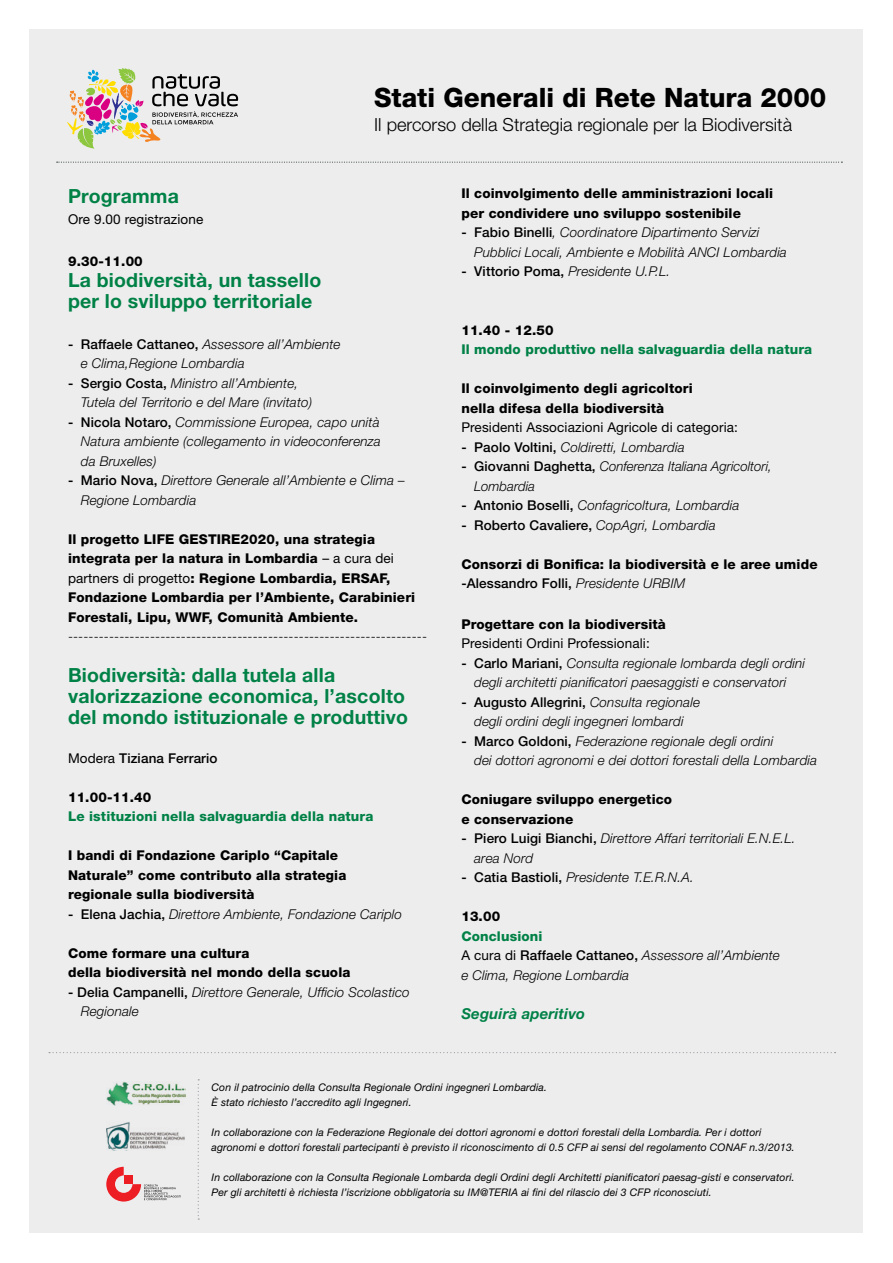
<style>
.page{position:relative;width:893px;height:1263px;background:#fff}
.page>*{position:absolute;margin:0;border:0;box-sizing:border-box;transform-origin:0 0}
.t1{font:800 26.7px "Helvetica Neue";color:#000}
.t2{font:700 19.5px/21px "Helvetica Neue";letter-spacing:.01em;color:#008146}
.t3{font:300 18px "Helvetica Neue";color:#000}
.t4{font:italic 700 15px "Helvetica Neue";letter-spacing:.01em;color:#008146}
.t5{font:italic 300 13.5px/19.5px "Helvetica Neue";letter-spacing:.01em;color:#000}
.t6{font:800 13.5px/19.5px "Helvetica Neue";letter-spacing:.01em;color:#000}
.t7{font:13.5px "Helvetica Neue";letter-spacing:.01em;color:#000}
.t8{font:800 13.5px "Helvetica Neue";letter-spacing:.01em;color:#008146}
.t9{font:300 13.5px "Helvetica Neue";color:#000}
.t10{font:500 13.5px "Helvetica Neue";letter-spacing:.01em;color:#000}
.t11{font:italic 10.5px/15px "Helvetica Neue";letter-spacing:.01em;color:#000}
.s1{font-weight:500;font-style:normal}
.s2{font-weight:400}
.s3{font-weight:300;font-style:italic}
.s4{font-weight:500}
.s5{font-weight:800;font-style:normal;color:#008146}
.s6{font-weight:400;font-style:normal}
</style>
<div class="page">
<div style="left:30px;top:30px;width:833px;height:1203px;background:#ededee"></div>
<svg style="left:67px;top:68px;width:171px;height:81px"></svg>
<svg style="left:57px;top:162px;width:785px;height:1px"></svg>
<svg style="left:198px;top:1079px;width:1px;height:140px"></svg>
<svg style="left:49px;top:1052px;width:787px;height:1px"></svg>
<img style="left:106px;top:1122px;width:79px;height:28px">
<svg style="left:106px;top:1167px;width:75px;height:34px"></svg>
<div style="left:124px;top:1175px;width:8px;height:9px;background:#ed1d24"></div>
<img style="left:106px;top:1082px;width:79px;height:23px">
<h1 class="t1" style="left:374px;top:81px;width:454px">Stati Generali di Rete Natura 2000</h1>
<h3 class="t3" style="left:374px;top:113px;width:419px">Il percorso della Strategia regionale per la Biodiversità</h3>
<h2 class="t2" style="left:68px;top:185px;width:112px">Programma</h2>
<p class="t7" style="left:68px;top:211px;width:137px">Ore 9.00 registrazione</p>
<p class="t6" style="left:68px;top:252px;width:76px">9.30-11.00</p>
<h2 class="t2" style="left:68px;top:269px;width:255px">La biodiversità, un tassello per lo sviluppo territoriale</h2>
<p class="t5" style="left:81px;top:334px;width:261px;text-indent:-13px"><span class="s1">- Raffaele Cattaneo,</span> Assessore all’Ambiente e Clima,Regione Lombardia</p>
<p class="t5" style="left:81px;top:373px;width:233px;text-indent:-13px"><span class="s1">- Sergio Costa,</span> Ministro all’Ambiente,<br>Tutela del Territorio e del Mare (invitato)</p>
<p class="t5" style="left:81px;top:412px;width:301px;text-align:justify;text-indent:-13px"><span class="s1">- Nicola Notaro,</span> Commissione Europea, capo unità Natura ambiente (collegamento in videoconferenza da Bruxelles)</p>
<p class="t5" style="left:81px;top:470px;width:326px;text-indent:-13px"><span class="s1">- Mario Nova,</span> Direttore Generale all’Ambiente e Clima –<br>Regione Lombardia</p>
<p class="t6" style="left:68px;top:529px;width:349px">Il progetto LIFE GESTIRE2020, una strategia integrata per la natura in Lombardia <span class="s2">– a cura dei partners di progetto</span>: Regione Lombardia, ERSAF, Fondazione Lombardia per l’Ambiente, Carabinieri Forestali, Lipu, WWF, Comunità Ambiente.</p>
<p class="t9" style="left:68px;top:628px;width:360px">----------------------------------------------------------------------</p>
<h2 class="t2" style="left:68px;top:664px;width:342px">Biodiversità: dalla tutela alla valorizzazione economica, l’ascolto del mondo istituzionale e produttivo</h2>
<p class="t10" style="left:68px;top:750px;width:151px"><span class="s2">Modera</span> Tiziana Ferrario</p>
<p class="t6" style="left:68px;top:787px;width:85px">11.00-11.40</p>
<p class="t8" style="left:68px;top:808px;width:307px">Le istituzioni nella salvaguardia della natura</p>
<p class="t6" style="left:68px;top:846px;width:280px">I bandi di Fondazione Cariplo “Capitale<br>Naturale” come contributo alla strategia regionale sulla biodiversità</p>
<p class="t5" style="left:68px;top:904px;width:336px"><span class="s1">- Elena Jachia,</span> Direttore Ambiente, Fondazione Cariplo</p>
<p class="t6" style="left:68px;top:943px;width:284px">Come formare una cultura<br>della biodiversità nel mondo della scuola</p>
<p class="t5" style="left:81px;top:982px;width:330px;text-indent:-13px"><span class="s1">- Delia Campanelli,</span> Direttore Generale, Ufficio Scolastico<br>Regionale</p>
<p class="t6" style="left:461px;top:184px;width:313px">Il coinvolgimento delle amministrazioni locali per condividere uno sviluppo sostenibile</p>
<p class="t5" style="left:474px;top:222px;width:314px;text-indent:-13px"><span class="s1">- Fabio Binelli</span>, Coordinatore Dipartimento Servizi<br>Pubblici Locali, Ambiente e Mobilità ANCI Lombardia</p>
<p class="t5" style="left:461px;top:261px;width:210px"><span class="s1">- Vittorio Poma,</span> Presidente U.P.L.</p>
<p class="t6" style="left:461px;top:320px;width:94px">11.40 - 12.50</p>
<p class="t8" style="left:461px;top:341px;width:352px">Il mondo produttivo nella salvaguardia della natura</p>
<p class="t6" style="left:461px;top:379px;width:233px">Il coinvolgimento degli agricoltori nella difesa della biodiversità</p>
<p class="t7" style="left:461px;top:419px;width:278px">Presidenti Associazioni Agricole di categoria:</p>
<p class="t5" style="left:461px;top:437px;width:225px"><span class="s1">- Paolo Voltini,</span> Coldiretti, Lombardia</p>
<p class="t5" style="left:474px;top:456px;width:299px;text-indent:-13px"><span class="s1">- Giovanni Daghetta,</span> Conferenza Italiana Agricoltori,<br>Lombardia</p>
<p class="t5" style="left:461px;top:495px;width:280px"><span class="s1">- Antonio Boselli,</span> Confagricoltura, Lombardia</p>
<p class="t10" style="left:461px;top:517px;width:256px">- Roberto Cavaliere, <span class="s3">CopAgri, Lombardia</span></p>
<p class="t6" style="left:461px;top:554px;width:358px">Consorzi di Bonifica: la biodiversità e le aree umide <span class="s4">-Alessandro Folli,</span> <span class="s3">Presidente URBIM</span></p>
<p class="t6" style="left:461px;top:614px;width:206px">Progettare con la biodiversità</p>
<p class="t7" style="left:461px;top:635px;width:190px">Presidenti Ordini Professionali:</p>
<p class="t5" style="left:461px;top:653px;width:345px;text-align:center"><span class="s1">- Carlo Mariani,</span> Consulta regionale lombarda degli ordini degli architetti pianificatori paesaggisti e conservatori</p>
<p class="t5" style="left:461px;top:692px;width:240px;text-align:center"><span class="s1">- Augusto Allegrini,</span> Consulta regionale degli ordini degli ingegneri lombardi</p>
<p class="t5" style="left:474px;top:731px;width:345px;text-indent:-13px"><span class="s1">- Marco Goldoni,</span> Federazione regionale degli ordini<br>dei dottori agronomi e dei dottori forestali della Lombardia</p>
<p class="t6" style="left:461px;top:790px;width:212px">Coniugare sviluppo energetico e conservazione</p>
<p class="t5" style="left:474px;top:828px;width:323px;text-indent:-13px"><span class="s1">- Piero Luigi Bianchi,</span> Direttore Affari territoriali E.N.E.L. area Nord</p>
<p class="t5" style="left:461px;top:867px;width:234px"><span class="s1">- Catia Bastioli,</span> Presidente T.E.R.N.A.</p>
<p class="t6" style="left:461px;top:907px;width:40px">13.00</p>
<p class="t5" style="left:461px;top:926px;width:320px"><span class="s5">Conclusioni<br></span><span class="s6">A cura di</span> <span class="s1">Raffaele Cattaneo,</span> Assessore all’Ambiente e Clima, Regione Lombardia</p>
<p class="t4" style="left:461px;top:1004px;width:125px">Seguirà aperitivo</p>
<p class="t11" style="left:212px;top:1079px;width:337px">Con il patrocinio della Consulta Regionale Ordini ingegneri Lombardia.<br>È stato richiesto l’accredito agli Ingegneri.</p>
<p class="t11" style="left:212px;top:1124px;width:585px">In collaborazione con la Federazione Regionale dei dottori agronomi e dottori forestali della Lombardia. Per i dottori agronomi e dottori forestali partecipanti è previsto il riconoscimento di 0.5 CFP ai sensi del regolamento CONAF n.3/2013.</p>
<p class="t11" style="left:212px;top:1169px;width:585px">In collaborazione con la Consulta Regionale Lombarda degli Ordini degli Architetti pianificatori paesag-gisti e conservatori.<br>Per gli architetti è richiesta l’iscrizione obbligatoria su IM@TERIA ai fini del rilascio dei 3 CFP riconosciuti.</p>
</div>
